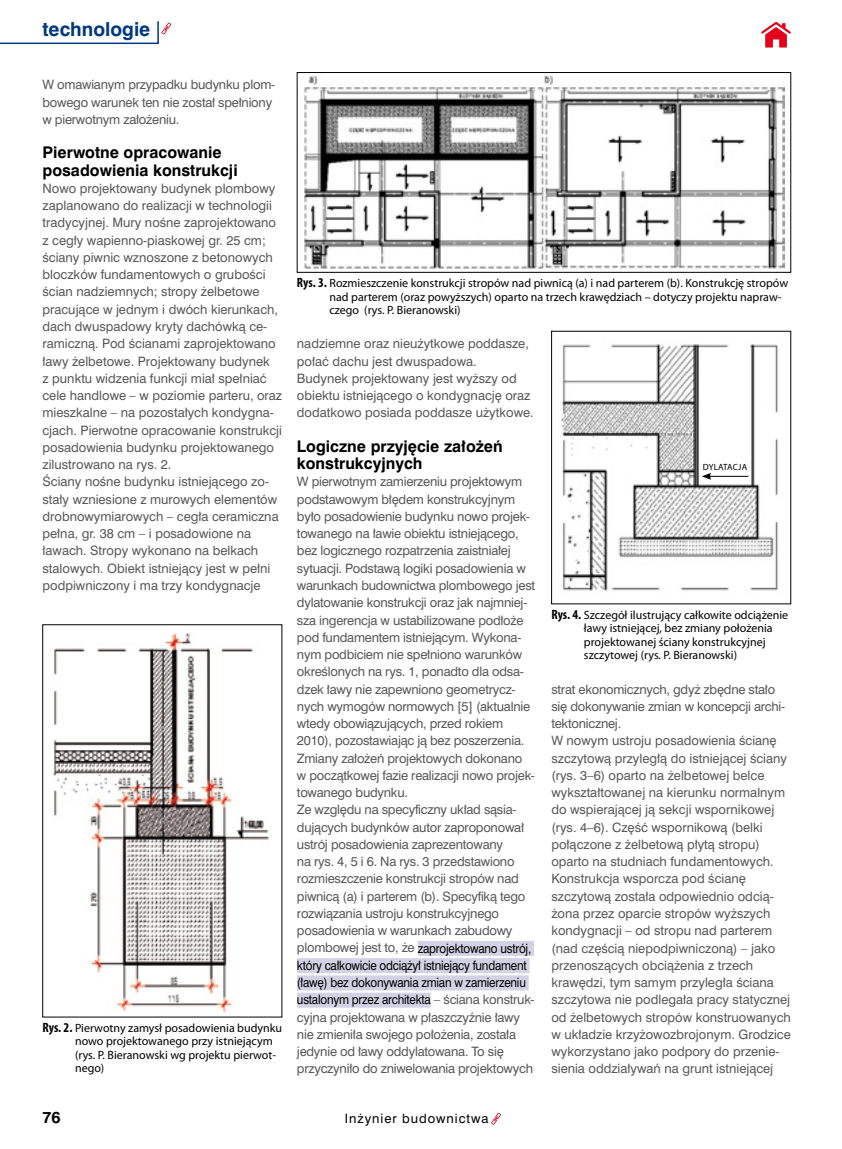
<style>
.page{position:relative;width:842px;height:1149px;background:#fff}
.page>*{position:absolute;margin:0;border:0;box-sizing:border-box;transform-origin:0 0}
.t1{font:700 18px "Swis 721 PL";color:#003882}
.t2{font:700 15px/17.2px "Swis 721 PL";color:#000}
.t3{font:12px/17.2px "Swis 721 PL";color:#58585a}
.t4{font:12px/17.2px "Swis 721 PL";letter-spacing:-.02em;color:#58585a}
.t5{font:12px/13.5px "Myriad Pro";color:#000}
.t6{font:12px "Swis 721 PL";letter-spacing:.08em;color:#000}
.t7{font:9px "Myriad Pro";letter-spacing:.01em;color:#000}
.s1{font-weight:700;font-stretch:condensed;font-size:13.5px}
.s2{color:#000}
</style>
<div class="page">
<img style="left:53px;top:633px;width:217px;height:378px">
<img style="left:304px;top:75px;width:481px;height:194px">
<div style="left:297px;top:72px;width:494px;height:200px;border:1px solid #000"></div>
<div style="left:418px;top:940px;width:116px;height:15px;background:#d3d1e4"></div>
<div style="left:297px;top:957px;width:232px;height:15px;background:#d3d1e4"></div>
<div style="left:297px;top:975px;width:232px;height:15px;background:#d3d1e4"></div>
<div style="left:297px;top:992px;width:134px;height:15px;background:#d3d1e4"></div>
<img style="left:560px;top:344px;width:219px;height:247px">
<div style="left:702px;top:455px;width:46px;height:22px;background:#fff"></div>
<hr style="left:709px;top:476px;width:39px;height:1px;background:#000">
<svg style="left:702px;top:473px;width:9px;height:6px"></svg>
<svg style="left:761px;top:22px;width:30px;height:25px"></svg>
<svg style="left:491px;top:1112px;width:10px;height:12px"></svg>
<svg style="left:0;top:21px;width:171px;height:24px"></svg>
<h1 class="t1" style="left:43px;top:22px;width:109px">technologie</h1>
<p class="t4" style="left:43px;top:77px;width:234px">W omawianym przypadku budynku plom&shy;bowego warunek ten nie został spełniony w pierwotnym założeniu.</p>
<p class="t2" style="left:43px;top:144px;width:197px">Pierwotne opracowanie posadowienia konstrukcji</p>
<p class="t3" style="left:43px;top:180px;width:241px">Nowo projektowany budynek plombowy zaplanowano do realizacji w technologii tradycyjnej. Mury nośne zaprojektowano z cegły wapienno-piaskowej gr. 25 cm; ściany piwnic wznoszone z betonowych bloczków fundamentowych o grubości ścian nadziemnych; stropy żelbetowe pracujące w jednym i dwóch kierunkach, dach dwuspadowy kryty dachówką ce&shy;ramiczną. Pod ścianami zaprojektowano ławy żelbetowe. Projektowany budynek<br>z punktu widzenia funkcji miał spełniać cele handlowe – w poziomie parteru, oraz mieszkalne – na pozostałych kondygna&shy;cjach. Pierwotne opracowanie konstrukcji posadowienia budynku projektowanego zilustrowano na rys. 2.<br>Ściany nośne budynku istniejącego zo&shy;stały wzniesione z murowych elementów drobnowymiarowych – cegła ceramiczna pełna, gr. 38 cm – i posadowione na ławach. Stropy wykonano na belkach stalowych. Obiekt istniejący jest w pełni podpiwniczony i ma trzy kondygnacje</p>
<p class="t5" style="left:75px;top:1020px;width:209px;text-indent:-33px"><span class="s1">Rys. 2.</span> Pierwotny zamysł posadowienia budynku nowo projektowanego przy istniejącym (rys. P. Bieranowski wg projektu pierwot&shy;nego)</p>
<p class="t5" style="left:329px;top:276px;width:460px;text-indent:-33px"><span class="s1">Rys. 3.</span> Rozmieszczenie konstrukcji stropów nad piwnicą (a) i nad parterem (b). Konstrukcję stropów nad parterem (oraz powyższych) oparto na trzech krawędziach – dotyczy projektu napraw&shy;czego (rys. P. Bieranowski)</p>
<p class="t3" style="left:297px;top:335px;width:238px">nadziemne oraz nieużytkowe poddasze, połać dachu jest dwuspadowa.<br>Budynek projektowany jest wyższy od obiektu istniejącego o kondygnację oraz dodatkowo posiada poddasze użytkowe.</p>
<p class="t2" style="left:297px;top:437px;width:207px">Logiczne przyjęcie założeń konstrukcyjnych</p>
<p class="t4" style="left:297px;top:473px;width:240px">W pierwotnym zamierzeniu projektowym podstawowym błędem konstrukcyjnym było posadowienie budynku nowo projek&shy;towanego na ławie obiektu istniejącego, bez logicznego rozpatrzenia zaistniałej sytuacji. Podstawą logiki posadowienia w warunkach budownictwa plombowego jest dylatowanie konstrukcji oraz jak najmniej&shy;sza ingerencja w ustabilizowane podłoże pod fundamentem istniejącym. Wykona&shy;nym podbiciem nie spełniono warunków określonych na rys. 1, ponadto dla odsa&shy;dzek ławy nie zapewniono geometrycz&shy;nych wymogów normowych [5] (aktualnie wtedy obowiązujących, przed rokiem 2010), pozostawiając ją bez poszerzenia.<br>Zmiany założeń projektowych dokonano<br>w początkowej fazie realizacji nowo projek&shy;towanego budynku.<br>Ze względu na specyficzny układ sąsia&shy;dujących budynków autor zaproponował ustrój posadowienia zaprezentowany<br>na rys. 4, 5 i 6. Na rys. 3 przedstawiono rozmieszczenie konstrukcji stropów nad piwnicą (a) i parterem (b). Specyfiką tego rozwiązania ustroju konstrukcyjnego posadowienia w warunkach zabudowy plombowej jest to, że <span class="s2">zaprojektowano ustrój, który całkowicie odciążył istniejący fundament (ławę) bez dokonywania zmian w zamierzeniu ustalonym przez architekta</span> – ściana konstruk&shy;cyjna projektowana w płaszczyźnie ławy nie zmieniła swojego położenia, została jedynie od ławy oddylatowana. To się przyczyniło do zniwelowania projektowych</p>
<p class="t7" style="left:703px;top:462px;width:46px">DYLATACJA</p>
<p class="t5" style="left:584px;top:608px;width:206px;text-indent:-33px"><span class="s1">Rys. 4.</span> Szczegół ilustrujący całkowite odciążenie ławy istniejącej, bez zmiany położenia projektowanej ściany konstrukcyjnej szczytowej (rys. P. Bieranowski)</p>
<p class="t3" style="left:551px;top:680px;width:241px">strat ekonomicznych, gdyż zbędne stało się dokonywanie zmian w koncepcji archi&shy;tektonicznej.<br>W nowym ustroju posadowienia ścianę szczytową przyległą do istniejącej ściany (rys. 3–6) oparto na żelbetowej belce wykształtowanej na kierunku normalnym do wspierającej ją sekcji wspornikowej (rys. 4–6). Część wspornikową (belki połączone z żelbetową płytą stropu) oparto na studniach fundamentowych.<br>Konstrukcja wsporcza pod ścianę szczytową została odpowiednio odcią&shy;żona przez oparcie stropów wyższych kondygnacji – od stropu nad parterem (nad częścią niepodpiwniczoną) – jako przenoszących obciążenia z trzech krawędzi, tym samym przyległa ściana szczytowa nie podlegała pracy statycznej od żelbetowych stropów konstruowanych w układzie krzyżowozbrojonym. Grodzice wykorzystano jako podpory do przenie&shy;sienia oddziaływań na grunt istniejącej</p>
<p class="t2" style="left:43px;top:1109px;width:20px">76</p>
<p class="t6" style="left:345px;top:1113px;width:145px">Inżynier budownictwa</p>
</div>
